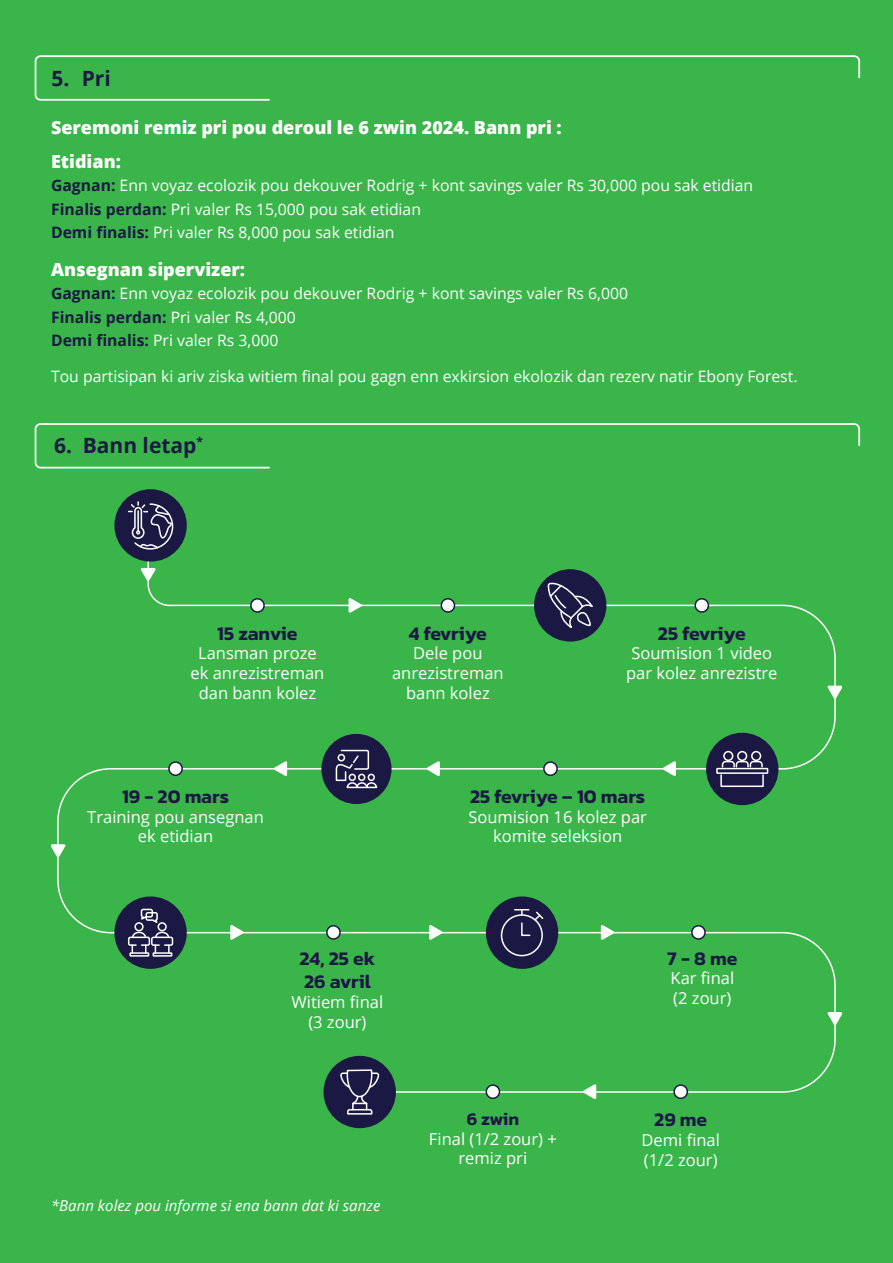
<style>
.page{position:relative;width:893px;height:1263px;background:#3ab54a}
.page>*{position:absolute;margin:0;border:0;box-sizing:border-box;transform-origin:0 0}
.t1{font:700 21px "Open Sans";color:#1b1a43}
.t2{font:600 19.5px/23.4px "Kanit";letter-spacing:-.005em;color:#1b1944}
.t3{font:600 19.5px "Kanit";letter-spacing:-.025em;color:#1b1944}
.t4{font:600 19.5px "Kanit";letter-spacing:-.03em;color:#1b1944}
.t5{font:800 18px/34.3px "Open Sans";color:#fff}
.t6{font:600 18px "Kanit";color:#1b1944}
.t7{font:16.5px/19.8px "Open Sans";color:#fff;text-align:center}
.t8{font:15.75px/23.1px "Open Sans";color:#fff}
.t9{font:italic 15px "Open Sans";color:#fff}
.s1{font-weight:700;color:#1b1a43}
</style>
<div class="page">
<svg style="left:57px;top:562px;width:779px;height:531px"></svg>
<div style="left:114px;top:896px;width:73px;height:73px;background:#1b1944;border-radius:50%"></div>
<div style="left:129px;top:952px;width:20px;height:5px;border:2px solid #fff"></div>
<div style="left:128px;top:936px;width:22px;height:10px;border:2px solid #fff;border-radius:2px"></div>
<div style="left:134px;top:922px;width:10px;height:9px;border:2px solid #fff;border-radius:50%"></div>
<svg style="left:131px;top:931px;width:16px;height:8px"></svg>
<div style="left:153px;top:952px;width:19px;height:5px;border:2px solid #fff"></div>
<div style="left:151px;top:936px;width:22px;height:10px;border:2px solid #fff;border-radius:2px"></div>
<svg style="left:168px;top:945px;width:2px;height:8px"></svg>
<div style="left:158px;top:922px;width:9px;height:9px;border:2px solid #fff;border-radius:50%"></div>
<svg style="left:154px;top:931px;width:16px;height:8px"></svg>
<svg style="left:140px;top:908px;width:19px;height:16px"></svg>
<div style="left:534px;top:569px;width:72px;height:72px;background:#1b1944;border-radius:50%"></div>
<svg style="left:547px;top:582px;width:47px;height:51px"></svg>
<div style="left:324px;top:1056px;width:72px;height:72px;background:#1b1944;border-radius:50%"></div>
<svg style="left:340px;top:1069px;width:39px;height:46px"></svg>
<svg style="left:140px;top:568px;width:16px;height:13px"></svg>
<svg style="left:349px;top:598px;width:13px;height:15px"></svg>
<div style="left:251px;top:599px;width:13px;height:13px;background:#fff;border-radius:50%"></div>
<div style="left:250px;top:598px;width:15px;height:15px;border:2px solid #1b1944;border-radius:50%"></div>
<div style="left:441px;top:599px;width:13px;height:13px;background:#fff;border-radius:50%"></div>
<div style="left:441px;top:598px;width:14px;height:15px;border:2px solid #1b1944;border-radius:50%"></div>
<div style="left:674px;top:1085px;width:13px;height:13px;background:#fff;border-radius:50%"></div>
<div style="left:673px;top:1084px;width:15px;height:15px;border:2px solid #1b1944;border-radius:50%"></div>
<div style="left:486px;top:1085px;width:13px;height:13px;background:#fff;border-radius:50%"></div>
<div style="left:486px;top:1084px;width:14px;height:15px;border:2px solid #1b1944;border-radius:50%"></div>
<svg style="left:230px;top:925px;width:14px;height:15px"></svg>
<div style="left:169px;top:762px;width:13px;height:13px;background:#fff;border-radius:50%"></div>
<div style="left:168px;top:761px;width:15px;height:15px;border:2px solid #1b1944;border-radius:50%"></div>
<div style="left:692px;top:926px;width:13px;height:13px;background:#fff;border-radius:50%"></div>
<div style="left:691px;top:925px;width:15px;height:15px;border:2px solid #1b1944;border-radius:50%"></div>
<div style="left:327px;top:926px;width:13px;height:13px;background:#fff;border-radius:50%"></div>
<div style="left:326px;top:925px;width:15px;height:15px;border:2px solid #1b1944;border-radius:50%"></div>
<svg style="left:663px;top:761px;width:13px;height:15px"></svg>
<svg style="left:274px;top:761px;width:13px;height:15px"></svg>
<svg style="left:426px;top:761px;width:14px;height:15px"></svg>
<svg style="left:51px;top:844px;width:15px;height:14px"></svg>
<svg style="left:827px;top:1012px;width:15px;height:13px"></svg>
<div style="left:544px;top:762px;width:13px;height:13px;background:#fff;border-radius:50%"></div>
<div style="left:543px;top:761px;width:15px;height:15px;border:2px solid #1b1944;border-radius:50%"></div>
<div style="left:695px;top:599px;width:13px;height:13px;background:#fff;border-radius:50%"></div>
<div style="left:694px;top:598px;width:15px;height:15px;border:2px solid #1b1944;border-radius:50%"></div>
<div style="left:486px;top:896px;width:72px;height:73px;background:#1b1944;border-radius:50%"></div>
<div style="left:501px;top:914px;width:42px;height:42px;border:2px solid #fff;border-radius:50%"></div>
<svg style="left:515px;top:909px;width:29px;height:28px"></svg>
<div style="left:706px;top:733px;width:72px;height:72px;background:#1b1944;border-radius:50%"></div>
<div style="left:723px;top:751px;width:10px;height:10px;border:2px solid #fff;border-radius:50%"></div>
<div style="left:737px;top:751px;width:10px;height:10px;border:2px solid #fff;border-radius:50%"></div>
<div style="left:751px;top:751px;width:10px;height:10px;border:2px solid #fff;border-radius:50%"></div>
<div style="left:716px;top:768px;width:52px;height:6px;border:2px solid #fff"></div>
<svg style="left:720px;top:760px;width:44px;height:27px"></svg>
<svg style="left:583px;top:1084px;width:13px;height:15px"></svg>
<svg style="left:429px;top:925px;width:14px;height:15px"></svg>
<svg style="left:601px;top:925px;width:13px;height:15px"></svg>
<svg style="left:827px;top:686px;width:15px;height:13px"></svg>
<div style="left:114px;top:489px;width:73px;height:73px;background:#1b1944;border-radius:50%"></div>
<svg style="left:129px;top:502px;width:45px;height:48px"></svg>
<div style="left:321px;top:734px;width:71px;height:70px;background:#1b1944;border-radius:50%"></div>
<svg style="left:335px;top:749px;width:43px;height:40px"></svg>
<svg style="left:34px;top:55px;width:827px;height:46px"></svg>
<svg style="left:34px;top:423px;width:827px;height:46px"></svg>
<h1 class="t1" style="left:51px;top:63px;width:61px">5. Pri</h1>
<p class="t5" style="left:51px;top:109px;width:512px">Seremoni remiz pri pou deroul le 6 zwin 2024. Bann pri :<br>Etidian:</p>
<p class="t8" style="left:51px;top:174px;width:704px"><span class="s1">Gagnan:</span> Enn voyaz ecolozik pou dekouver Rodrig + kont savings valer Rs 30,000 pou sak etidian<br><span class="s1">Finalis perdan:</span> Pri valer Rs 15,000 pou sak etidian<br><span class="s1">Demi finalis:</span> Pri valer Rs 8,000 pou sak etidian</p>
<p class="t5" style="left:51px;top:252px;width:196px">Ansegnan sipervizer:</p>
<p class="t8" style="left:51px;top:282px;width:579px"><span class="s1">Gagnan:</span> Enn voyaz ecolozik pou dekouver Rodrig + kont savings valer Rs 6,000<br><span class="s1">Finalis perdan:</span> Pri valer Rs 4,000<br><span class="s1">Demi finalis:</span> Pri valer Rs 3,000</p>
<p class="t8" style="left:51px;top:364px;width:748px">Tou partisipan ki ariv ziska witiem final pou gagn enn exkirsion ekolozik dan rezerv natir Ebony Forest.</p>
<h1 class="t1" style="left:54px;top:430px;width:151px">6. Bann letap<sup>*</sup></h1>
<p class="t2" style="left:217px;top:621px;width:82px">15 zanvie</p>
<p class="t7" style="left:191px;top:643px;width:135px">Lansman proze ek anrezistreman dan bann kolez</p>
<p class="t2" style="left:122px;top:784px;width:108px">19 - 20 mars</p>
<p class="t7" style="left:87px;top:806px;width:178px">Training pou ansegnan ek etidian</p>
<p class="t4" style="left:409px;top:618px;width:80px">4 fevriye</p>
<p class="t7" style="left:392px;top:643px;width:113px">Dele pou anrezistreman bann kolez</p>
<p class="t3" style="left:658px;top:618px;width:89px">25 fevriye</p>
<p class="t7" style="left:626px;top:643px;width:153px">Soumision 1 video par kolez anrezistre</p>
<p class="t2" style="left:470px;top:784px;width:177px">25 fevriye – 10 mars</p>
<p class="t7" style="left:468px;top:806px;width:180px">Soumision 16 kolez par komite seleksion</p>
<p class="t2" style="left:300px;top:946px;width:77px">24, 25 ek<br>26 avril</p>
<p class="t7" style="left:292px;top:991px;width:93px">Witiem final (3 zour)</p>
<p class="t9" style="left:51px;top:1195px;width:331px">*Bann kolez pou informe si ena bann dat ki sanze</p>
<p class="t6" style="left:467px;top:1105px;width:54px">6 zwin</p>
<p class="t7" style="left:429px;top:1128px;width:129px">Final (1/2 zour) + remiz pri</p>
<p class="t2" style="left:667px;top:946px;width:72px">7 - 8 me</p>
<p class="t7" style="left:670px;top:968px;width:65px;text-align:left">Kar final (2 zour)</p>
<p class="t2" style="left:654px;top:1107px;width:54px">29 me</p>
<p class="t7" style="left:641px;top:1129px;width:80px;text-align:left">Demi final (1/2 zour)</p>
</div>
